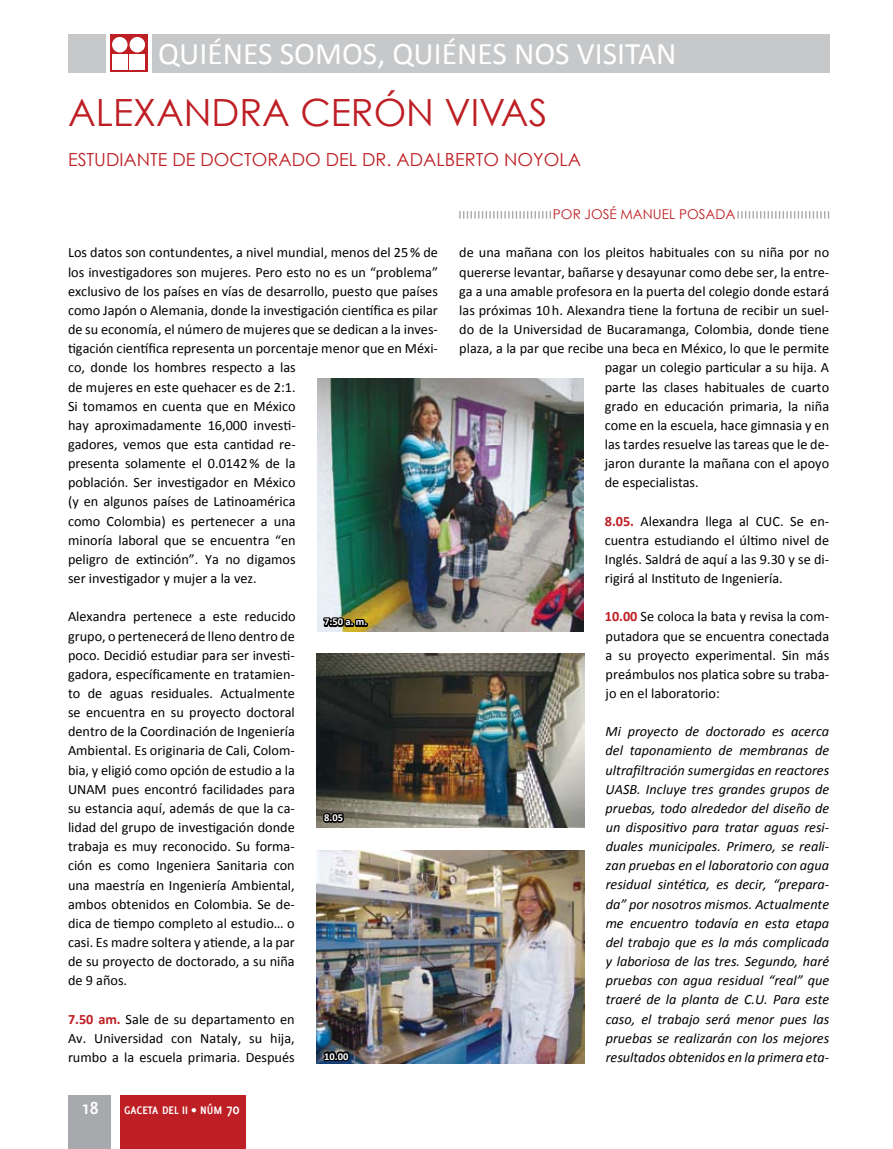
<style>
.page{position:relative;width:893px;height:1149px;background:#fff}
.page>*{position:absolute;margin:0;border:0;box-sizing:border-box;transform-origin:0 0}
.t1{font:37.5px "Weezer Font";color:#be1f24}
.t2{font:31.5px "Calibri";color:#fff}
.t3{font:700 19.5px "Delicious";color:#fff}
.t4{font:18px "Weezer Font";color:#be1f24}
.t5{font:14.25px/19.2px "Calibri";color:#000;text-align:justify}
.t6{font:italic 14.25px/19.2px "Calibri";color:#000;text-align:justify}
.t7{font:13.5px "Weezer Font";color:#be1f24}
.t8{font:700 12px "Delicious";color:#fff}
.t9{font:700 10.5px "Calibri";color:#fff}
.s1{font-weight:700;color:#be1f24}
.s2{font-size:15px}
</style>
<div class="page">
<div style="left:68px;top:34px;width:761px;height:38px;background:#c6c8ca"></div>
<div style="left:106px;top:28px;width:45px;height:52px;background:#fff"></div>
<svg style="left:110px;top:34px;width:38px;height:38px"></svg>
<div style="left:112px;top:37px;width:16px;height:15px;background:#fff;border-radius:50%"></div>
<div style="left:112px;top:54px;width:16px;height:15px;background:#fff"></div>
<div style="left:130px;top:37px;width:15px;height:15px;background:#fff;border-radius:50%"></div>
<div style="left:130px;top:54px;width:15px;height:15px;background:#fff"></div>
<svg style="left:459px;top:211px;width:92px;height:7px"></svg>
<svg style="left:737px;top:211px;width:92px;height:7px"></svg>
<img style="left:317px;top:379px;width:266px;height:252px">
<img style="left:316px;top:653px;width:268px;height:173px">
<img style="left:316px;top:850px;width:268px;height:213px">
<svg style="left:322px;top:614px;width:49px;height:18px"></svg>
<svg style="left:321px;top:810px;width:25px;height:15px"></svg>
<svg style="left:322px;top:1048px;width:30px;height:15px"></svg>
<div style="left:120px;top:1095px;width:125px;height:53px;background:#be1f24"></div>
<div style="left:69px;top:1095px;width:42px;height:53px;background:#a7a9ac"></div>
<h2 class="t2" style="left:158px;top:34px;width:515px">quién es somos, quién es nos visitan</h2>
<h1 class="t1" style="left:68px;top:90px;width:91px">ALEXAN</h1>
<h1 class="t1" style="left:212px;top:90px;width:312px">DRA CERÓN VIVAS</h1>
<p class="t4" style="left:68px;top:148px;width:62px">ESTUDIANT</p>
<p class="t4" style="left:158px;top:148px;width:70px">E DE DOCTO</p>
<p class="t4" style="left:268px;top:148px;width:264px">RADO DEL DR. ADALBERTO NOYOLA</p>
<p class="t5" style="left:68px;top:242px;width:371px;text-align:left">Los datos son contundentes, a nivel mundial, menos del 25% de los investigadores son mujeres. Pero esto no es un “problema” exclusivo de los países en vías de desarrollo, puesto que países como Japón o Alemania, donde la investigación científica es pilar de su economía, el número de mujeres que se dedican a la inves&shy;tigación científica representa un porcentaje menor que en M éxi&shy;co, donde los hombres respecto a las<br>de mujeres en este quehacer es de 2:1.<br>Si tomamos en cuenta que en México<br>hay aproximadamente 16,000 investi-<br>gadores, vemos que esta cantidad re-<br>presenta solamente el 0.0142% de la<br>población. Ser investigador en México<br>(y en algunos países de Latinoamérica<br>como Colombia) es pertenecer a una<br>minoría laboral que se encuentra “en<br>peligro de extinción”. Ya no digamos<br>ser investigador y mujer a la vez.</p>
<p class="t5" style="left:68px;top:606px;width:229px">Alexandra pertenece a este reducido grupo, o pertenecerá de lleno dentro de poco. Decidió estudiar para ser investi&shy;gadora, específicamente en tratamien&shy;to de aguas residuales. Actualmente se encuentra en su proyecto doctoral dentro de la Coordinación de I ngeniería Ambiental. Es originaria de Cali, Colom&shy;bia, y eligió como opción de estudio a la U NAM pues encontró facilidades para su estancia aquí, además de que la ca&shy;lidad del grupo de investigación donde trabaja es muy reconocido. Su forma&shy;ción es como I ngeniera Sanitaria con una maestría en I ngeniería Ambiental, ambos obtenidos en Colombia. Se de&shy;dica de tiempo completo al estudio… o casi. Es madre soltera y atiende, a la par de su proyecto de doctorado, a su niña de 9 años.</p>
<p class="t5" style="left:68px;top:1008px;width:228px"><span class="s1">7.50 am.</span> Sale de su departamento en Av. U niversidad con Nataly, su hija, rumbo a la escuela primaria. Después</p>
<p class="t9" style="left:324px;top:615px;width:44px">7:50 a. m.</p>
<p class="t9" style="left:324px;top:811px;width:20px">8.05</p>
<p class="t9" style="left:324px;top:1049px;width:26px">10.00</p>
<h3 class="t3" style="left:81px;top:1096px;width:19px">18</h3>
<p class="t8" style="left:124px;top:1102px;width:117px">GACETA DEL II • NÚM <span class="s2">70</span></p>
<p class="t7" style="left:553px;top:205px;width:79px">POR JOSÉ MAN</p>
<p class="t7" style="left:653px;top:205px;width:45px">UEL POSA</p>
<p class="t7" style="left:715px;top:205px;width:21px">DA</p>
<p class="t5" style="left:459px;top:242px;width:371px">de una mañana con los pleitos habituales con su niña por no</p>
<p class="t5" style="left:459px;top:261px;width:371px">quererse levantar, bañarse y desayunar como debe ser, la entre-</p>
<p class="t5" style="left:459px;top:281px;width:371px">ga a una amable profesora en la puerta del colegio donde estará</p>
<p class="t5" style="left:459px;top:300px;width:371px">las próximas 10h. Alexandra tiene la fortuna de recibir un suel-</p>
<p class="t5" style="left:459px;top:319px;width:371px">do de la U niversidad de Bucaramanga, Colombia, donde tiene</p>
<p class="t5" style="left:459px;top:338px;width:371px">plaza, a la par que recibe una beca en México, lo que le permite</p>
<p class="t5" style="left:605px;top:357px;width:225px">pagar un colegio particular a su hija. A</p>
<p class="t5" style="left:605px;top:376px;width:226px">parte las clases habituales de cuarto</p>
<p class="t5" style="left:605px;top:395px;width:226px">grado en educación primaria, la niña</p>
<p class="t5" style="left:605px;top:414px;width:226px">come en la escuela, hace gimnasia y en</p>
<p class="t5" style="left:605px;top:434px;width:226px">las tardes resuelve las tareas que le de-</p>
<p class="t5" style="left:605px;top:453px;width:226px">jaron durante la mañana con el apoyo</p>
<p class="t5" style="left:605px;top:472px;width:96px">de especialistas.</p>
<p class="t5" style="left:605px;top:510px;width:226px"><span class="s1">8.05.</span> Alexandra llega al CUC. Se en&shy;cuentra estudiando el último nivel de I nglés. Saldrá de aquí a las 9.30 y se di&shy;rigirá al I nstituto de I ngeniería.</p>
<p class="t5" style="left:605px;top:606px;width:226px"><span class="s1">10.00</span> Se coloca la bata y revisa la com&shy;putadora que se encuentra conectada a su proyecto experimental. Sin más preámbulos nos platica sobre su traba&shy;jo en el laboratorio:</p>
<p class="t6" style="left:606px;top:721px;width:225px">Mi proyecto de doctorado es acerca del taponamiento de membranas de ultrafiltración sumergidas en reactores UASB. Incluye tres grandes grupos de pruebas, todo alrededor del diseño de un dispositivo para tratar aguas resi&shy;duales municipales. Primero, se reali&shy;zan pruebas en el laboratorio con agua residual sintética, es decir, “prepara&shy;da” por nosotros mismos. Actualmente me encuentro todavía en esta etapa del trabajo que es la más complicada y laboriosa de las tres. Segundo, haré pruebas con agua residual “real” que traeré de la planta de C.U. Para este caso, el trabajo será menor pues las pruebas se realizarán con los mejores resultados obtenidos en la primera eta-</p>
</div>
